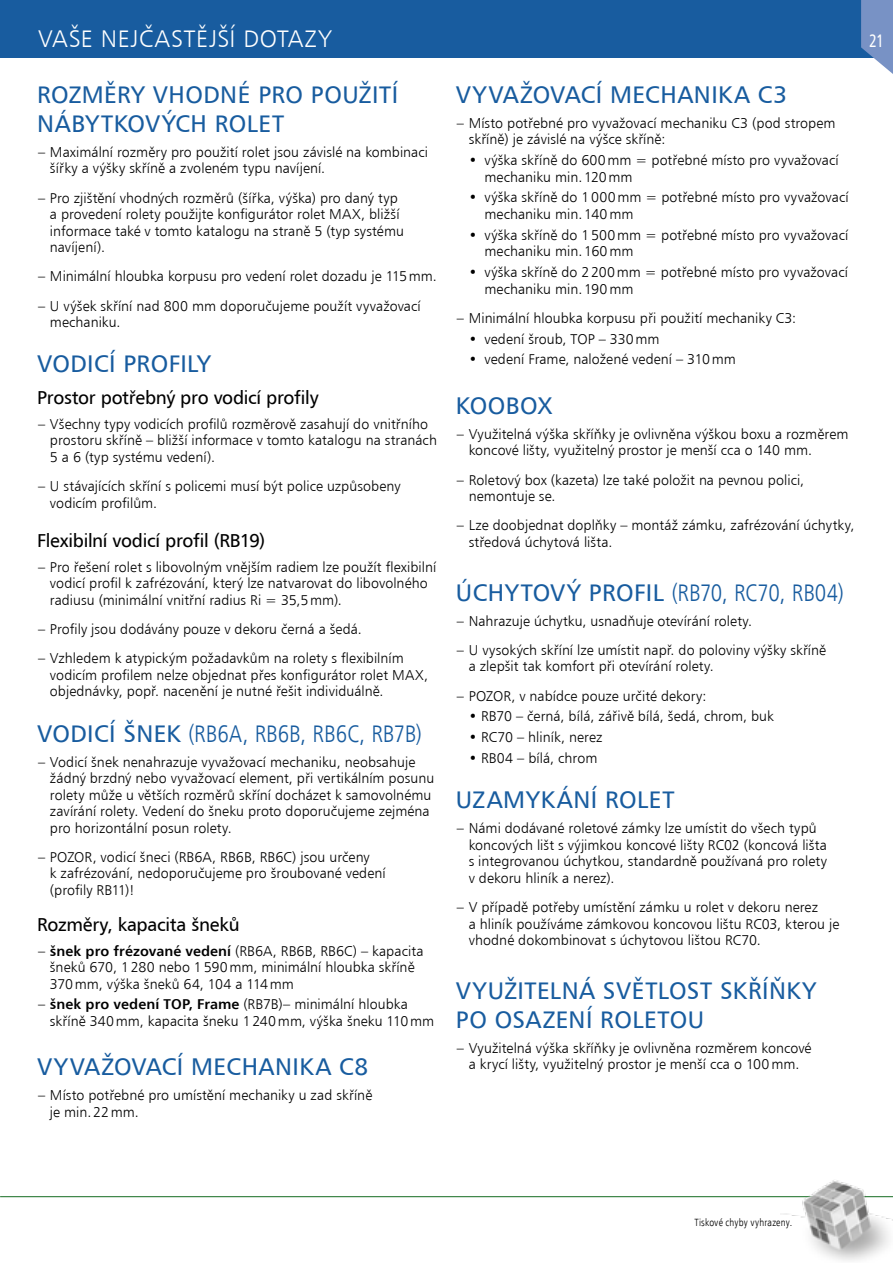
<style>
.page{position:relative;width:893px;height:1263px;background:#fff}
.page>*{position:absolute;margin:0;border:0;box-sizing:border-box;transform-origin:0 0}
.t1{font:24px/28.8px "Humanist 777 AT Roman B";letter-spacing:.02em;color:#185c9f}
.t2{font:24px "Humanist 777 AT Light Condensed B";letter-spacing:.01em;color:#185c9f}
.t3{font:24px "Humanist 777 AT Light B";letter-spacing:.025em;color:#fff}
.t4{font:18.75px "Humanist 777 AT Roman B";letter-spacing:-.015em;color:#000}
.t5{font:18px "Humanist 777 AT Roman Condensed B";color:#fff;scale:.9 1}
.t6{font:14.25px/16.5px "Humanist 777 AT Light B";letter-spacing:.005em;color:#000}
.t7{font:10.5px "Humanist 777 AT Light Condensed B";letter-spacing:.015em;color:#000}
.s1{font-family:"Humanist 777 AT Roman B"}
.s2{font-family:"Humanist 777 AT Bold B"}
</style>
<div class="page">
<div style="left:0;top:0;width:893px;height:57px;background:#185c9f"></div>
<svg style="left:861px;top:0;width:32px;height:74px"></svg>
<hr style="left:0;top:1196px;width:893px;height:1px;background:#2f7c3a">
<img style="left:781px;top:1180px;width:112px;height:81px">
<h1 class="t3" style="left:38px;top:24px;width:295px">VAŠE NEJČASTĚJŠÍ DOTAZY</h1>
<h1 class="t1" style="left:37px;top:80px;width:362px">ROZMĚRY VHODNÉ PRO POUŽITÍ<br>NÁBYTKOVÝCH ROLET</h1>
<p class="t6" style="left:50px;top:143px;width:380px;text-indent:-12px">– Maximální rozměry pro použití rolet jsou závislé na kombinaci šířky a výšky skříně a zvoleném typu navíjení.</p>
<p class="t6" style="left:50px;top:189px;width:356px;text-indent:-12px">– Pro zjištění vhodných rozměrů (šířka, výška) pro daný typ a provedení rolety použijte konfigurátor rolet MAX, bližší informace také v tomto katalogu na straně 5 (typ systému navíjení).</p>
<p class="t6" style="left:38px;top:268px;width:400px">– Minimální hloubka korpusu pro vedení rolet dozadu je 115mm.</p>
<p class="t6" style="left:50px;top:297px;width:372px;text-indent:-12px">– U výšek skříní nad 800 mm doporučujeme použít vyvažovací mechaniku.</p>
<h1 class="t1" style="left:37px;top:349px;width:175px">VODICÍ PROFILY</h1>
<h2 class="t4" style="left:37px;top:386px;width:283px">Prostor potřebný pro vodicí profily</h2>
<p class="t6" style="left:50px;top:415px;width:388px;text-indent:-12px">– Všechny typy vodicích profilů rozměrově zasahují do vnitřního prostoru skříně – bližší informace v tomto katalogu na stranách<br>5 a 6 (typ systému vedení).</p>
<p class="t6" style="left:50px;top:478px;width:352px;text-indent:-12px">– U stávajících skříní s policemi musí být police uzpůsobeny vodicím profilům.</p>
<h2 class="t4" style="left:37px;top:528px;width:230px">Flexibilní vodicí profil (RB19)</h2>
<p class="t6" style="left:50px;top:558px;width:388px;text-indent:-12px">– Pro řešení rolet s libovolným vnějším radiem lze použít flexibilní vodicí profil k zafrézování, který lze natvarovat do libovolného radiusu (minimální vnitřní radius Ri = 35,5mm).</p>
<p class="t6" style="left:38px;top:620px;width:325px">– Profily jsou dodávány pouze v dekoru černá a šedá.</p>
<p class="t6" style="left:50px;top:650px;width:380px;text-indent:-12px">– Vzhledem k atypickým požadavkům na rolety s flexibilním vodicím profilem nelze objednat přes konfigurátor rolet MAX, objednávky, popř. nacenění je nutné řešit individuálně.</p>
<h1 class="t2" style="left:37px;top:718px;width:386px"><span class="s1">VODICÍ ŠNEK</span> (RB6A, RB6B, RB6C, RB7B)</h1>
<p class="t6" style="left:50px;top:753px;width:386px;text-indent:-12px">– Vodicí šnek nenahrazuje vyvažovací mechaniku, neobsahuje žádný brzdný nebo vyvažovací element, při vertikálním posunu rolety může u větších rozměrů skříní docházet k samovolnému zavírání rolety. Vedení do šneku proto doporučujeme zejména pro horizontální posun rolety.</p>
<p class="t6" style="left:50px;top:848px;width:337px;text-indent:-12px">– POZOR, vodicí šneci (RB6A, RB6B, RB6C) jsou určeny<br>k zafrézování, nedoporučujeme pro šroubované vedení (profily RB11)!</p>
<h2 class="t4" style="left:37px;top:912px;width:204px">Rozměry, kapacita šneků</h2>
<p class="t6" style="left:50px;top:942px;width:375px;text-indent:-12px">– <span class="s2">šnek pro frézované vedení</span> (RB6A, RB6B, RB6C) – kapacita šneků 670, 1280 nebo 1590mm, minimální hloubka skříně<br>370mm, výška šneků 64, 104 a 114mm</p>
<p class="t6" style="left:50px;top:996px;width:386px;text-indent:-12px">– <span class="s2">šnek pro vedení TOP, Frame</span> (RB7B)– minimální hloubka skříně 340mm, kapacita šneku 1240mm, výška šneku 110mm</p>
<h1 class="t1" style="left:37px;top:1052px;width:332px">VYVAŽOVACÍ MECHANIKA C8</h1>
<p class="t6" style="left:50px;top:1087px;width:324px;text-indent:-12px">– Místo potřebné pro umístění mechaniky u zad skříně je min.22mm.</p>
<h1 class="t1" style="left:456px;top:80px;width:333px">VYVAŽOVACÍ MECHANIKA C3</h1>
<p class="t6" style="left:469px;top:115px;width:368px;text-indent:-12px">– Místo potřebné pro vyvažovací mechaniku C3 (pod stropem skříně) je závislé na výšce skříně:</p>
<p class="t6" style="left:484px;top:152px;width:356px;text-indent:-16px">• výška skříně do 600mm = potřebné místo pro vyvažovací mechaniku min.120mm</p>
<p class="t6" style="left:484px;top:189px;width:366px;text-indent:-16px">• výška skříně do 1000mm = potřebné místo pro vyvažovací mechaniku min.140mm</p>
<p class="t6" style="left:484px;top:226px;width:365px;text-indent:-16px">• výška skříně do 1500mm = potřebné místo pro vyvažovací mechaniku min.160mm</p>
<p class="t6" style="left:484px;top:264px;width:365px;text-indent:-16px">• výška skříně do 2200mm = potřebné místo pro vyvažovací mechaniku min.190mm</p>
<p class="t6" style="left:457px;top:309px;width:341px">– Minimální hloubka korpusu při použití mechaniky C3:</p>
<p class="t6" style="left:469px;top:330px;width:192px">• vedení šroub, TOP – 330mm</p>
<p class="t6" style="left:469px;top:351px;width:269px">• vedení Frame, naložené vedení – 310mm</p>
<h1 class="t1" style="left:456px;top:391px;width:98px">KOOBOX</h1>
<p class="t6" style="left:469px;top:425px;width:381px;text-indent:-12px">– Využitelná výška skříňky je ovlivněna výškou boxu a rozměrem koncové lišty, využitelný prostor je menší cca o 140 mm.</p>
<p class="t6" style="left:469px;top:471px;width:337px;text-indent:-12px">– Roletový box (kazeta) lze také položit na pevnou polici, nemontuje se.</p>
<p class="t6" style="left:469px;top:517px;width:387px;text-indent:-12px">– Lze doobjednat doplňky – montáž zámku, zafrézování úchytky, středová úchytová lišta.</p>
<h1 class="t2" style="left:456px;top:578px;width:389px"><span class="s1">ÚCHYTOVÝ PROFIL</span> (RB70, RC70, RB04)</h1>
<p class="t6" style="left:457px;top:612px;width:297px">– Nahrazuje úchytku, usnadňuje otevírání rolety.</p>
<p class="t6" style="left:469px;top:641px;width:359px;text-indent:-12px">– U vysokých skříní lze umístit např. do poloviny výšky skříně a zlepšit tak komfort při otevírání rolety.</p>
<p class="t6" style="left:457px;top:687px;width:251px">– POZOR, v nabídce pouze určité dekory:</p>
<p class="t6" style="left:469px;top:708px;width:306px">• RB70 – černá, bílá, zářivě bílá, šedá, chrom, buk</p>
<p class="t6" style="left:469px;top:729px;width:135px">• RC70 – hliník, nerez</p>
<p class="t6" style="left:469px;top:749px;width:130px">• RB04 – bílá, chrom</p>
<h1 class="t1" style="left:456px;top:785px;width:220px">UZAMYKÁNÍ ROLET</h1>
<p class="t6" style="left:469px;top:820px;width:360px;text-indent:-12px">– Námi dodávané roletové zámky lze umístit do všech typů koncových lišt s výjimkou koncové lišty RC02 (koncová lišta s integrovanou úchytkou, standardně používaná pro rolety v dekoru hliník a nerez).</p>
<p class="t6" style="left:469px;top:899px;width:372px;text-indent:-12px">– V případě potřeby umístění zámku u rolet v dekoru nerez<br>a hliník používáme zámkovou koncovou lištu RC03, kterou je vhodné dokombinovat s úchytovou lištou RC70.</p>
<h1 class="t1" style="left:456px;top:976px;width:362px">VYUŽITELNÁ SVĚTLOST SKŘÍŇKY<br>PO OSAZENÍ ROLETOU</h1>
<p class="t6" style="left:457px;top:1039px;width:356px;text-align:center">– Využitelná výška skříňky je ovlivněna rozměrem koncové a krycí lišty, využitelný prostor je menší cca o 100mm.</p>
<p class="t5" style="left:869px;top:29px;width:18px">21</p>
<p class="t7" style="left:694px;top:1215px;width:99px">Tiskové chyby vyhrazeny.</p>
</div>
